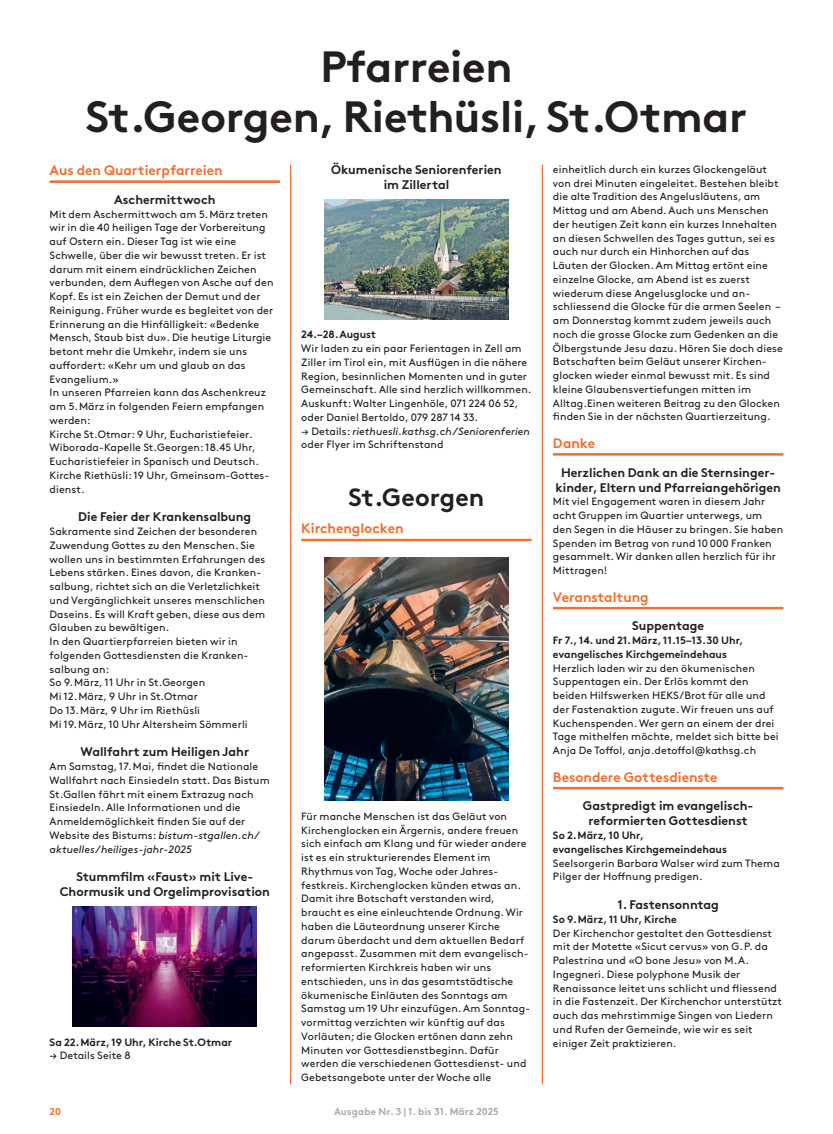
<style>
.page{position:relative;width:833px;height:1134px;background:#fff}
.page>*{position:absolute;margin:0;border:0;box-sizing:border-box;transform-origin:0 0}
.t1{font:700 43.75px/50px "Brown Pro";letter-spacing:-.005em;color:#231f20;text-align:center}
.t2{font:700 25px "Brown Pro";letter-spacing:.005em;color:#231f20}
.t3{font:700 13.75px "Brown Pro";color:#f36e31}
.t4{font:700 12.5px/15px "Brown Pro";color:#231f20;text-align:center}
.t5{font:10.62px/13.8px "Brown Pro";letter-spacing:.01em;color:#231f20}
.t6{font:700 10.62px/13.8px "Brown Pro";color:#231f20}
.t7{font:italic 10.62px/13.8px "Brown Pro";letter-spacing:.005em;color:#231f20}
.t8{font:700 10px "Brown Pro";letter-spacing:.01em;color:#a8a9ad}
.t9{font:700 10px "Brown Pro";color:#f36e31}
.s1{font-style:italic}
.s2{font-style:normal}
</style>
<div class="page">
<hr style="left:542px;top:165px;width:1px;height:919px;background:#f36e31">
<hr style="left:290px;top:165px;width:1px;height:919px;background:#f36e31">
<hr style="left:301px;top:539px;width:230px;height:2px;background:#f36e31">
<img style="left:324px;top:199px;width:184px;height:120px">
<img style="left:324px;top:557px;width:184px;height:244px">
<hr style="left:553px;top:453px;width:230px;height:3px;background:#f36e31">
<hr style="left:553px;top:607px;width:230px;height:2px;background:#f36e31">
<hr style="left:553px;top:787px;width:230px;height:2px;background:#f36e31">
<hr style="left:50px;top:180px;width:230px;height:3px;background:#f36e31">
<img style="left:73px;top:906px;width:184px;height:120px">
<h1 class="t1" style="left:86px;top:38px;width:662px">Pfarreien<br>St.Georgen, Riethüsli, St.Otmar</h1>
<p class="t3" style="left:50px;top:159px;width:175px">Aus den Quartierpfarreien</p>
<p class="t4" style="left:114px;top:191px;width:103px">Aschermittwoch</p>
<p class="t5" style="left:50px;top:206px;width:225px">Mit dem Aschermittwoch am 5.März treten wir in die 40 heiligen Tage der Vorbereitung auf Ostern ein. Dieser Tag ist wie eine Schwelle, über die wir bewusst treten. Er ist darum mit einem eindrücklichen Zeichen verbunden, dem Auflegen von Asche auf den Kopf. Es ist ein Zeichen der Demut und der Reinigung. Früher wurde es begleitet von der Erinnerung an die Hinfälligkeit: «Bedenke Mensch, Staub bist du». Die heutige Liturgie betont mehr die Umkehr, indem sie uns auffordert: «Kehr um und glaub an das Evangelium.»<br>In unseren Pfarreien kann das Aschenkreuz am 5.März in folgenden Feiern empfangen werden:<br>Kirche St.Otmar: 9 Uhr, Eucharistiefeier.<br>Wiborada-Kapelle St.Georgen: 18.45 Uhr, Eucharistiefeier in Spanisch und Deutsch.<br>Kirche Riethüsli: 19 Uhr, Gmeinsam-Gottes&shy;dienst.</p>
<p class="t4" style="left:78px;top:508px;width:174px">Die Feier der Krankensalbung</p>
<p class="t5" style="left:50px;top:524px;width:217px">Sakramente sind Zeichen der besonderen Zuwendung Gottes zu den Menschen. Sie wollen uns in bestimmten Erfahrungen des Lebens stärken. Eines davon, die Kranken&shy;salbung, richtet sich an die Verletzlichkeit und Vergänglichkeit unseres menschlichen Daseins. Es will Kraft geben, diese aus dem Glauben zu bewältigen.<br>In den Quartierpfarreien bieten wir in folgenden Gottesdiensten die Kranken&shy;salbung an:<br>So 9.März, 11 Uhr in St.Georgen<br>Mi 12.März, 9 Uhr in St.Otmar<br>Do 13.März, 9 Uhr im Riethüsli<br>Mi 19.März, 10 Uhr Altersheim Sömmerli</p>
<p class="t4" style="left:80px;top:743px;width:170px">Wallfahrt zum Heiligen Jahr</p>
<p class="t5" style="left:50px;top:759px;width:222px">Am Samstag, 17.Mai, findet die Nationale Wallfahrt nach Einsiedeln statt. Das Bistum St.Gallen fährt mit einem Extrazug nach Einsiedeln. Alle Informationen und die Anmeldemöglichkeit finden Sie auf der Website des Bistums: <span class="s1">bistum-stgallen.ch/ aktuelles/heiliges-jahr-2025</span></p>
<p class="t4" style="left:60px;top:868px;width:212px">Stummfilm «Faust» mit Live-<br>Chormusik und Orgelimprovisation</p>
<p class="t6" style="left:50px;top:1034px;width:184px">Sa 22.März, 19 Uhr, Kirche St.Otmar</p>
<p class="t5" style="left:50px;top:1048px;width:83px">→ Details Seite 8</p>
<p class="t4" style="left:331px;top:161px;width:172px">Ökumenische Seniorenferien im Zillertal</p>
<p class="t6" style="left:301px;top:327px;width:76px">24.–28.August</p>
<p class="t5" style="left:301px;top:341px;width:232px">Wir laden zu ein paar Ferientagen in Zell am Ziller im Tirol ein, mit Ausflügen in die nähere Region, besinnlichen Momenten und in guter Gemeinschaft. Alle sind herzlich willkommen.<br>Auskunft: Walter Lingenhöle, 071 224 06 52, oder Daniel Bertoldo, 079 287 14 33.</p>
<p class="t7" style="left:301px;top:423px;width:230px"><span class="s2">→ Details:</span> riethuesli.kathsg.ch/Seniorenferien <span class="s2">oder Flyer im Schriftenstand</span></p>
<h2 class="t2" style="left:348px;top:477px;width:137px">St.Georgen</h2>
<p class="t3" style="left:301px;top:517px;width:104px">Kirchenglocken</p>
<p class="t5" style="left:301px;top:808px;width:230px">Für manche Menschen ist das Geläut von Kirchenglocken ein Ärgernis, andere freuen sich einfach am Klang und für wieder andere ist es ein strukturierendes Element im Rhythmus von Tag, Woche oder Jahres&shy;festkreis. Kirchenglocken künden etwas an.<br>Damit ihre Botschaft verstanden wird, braucht es eine einleuchtende Ordnung. Wir haben die Läuteordnung unserer Kirche darum überdacht und dem aktuellen Bedarf angepasst. Zusammen mit dem evangelisch&shy;reformierten Kirchkreis haben wir uns entschieden, uns in das gesamtstädtische ökumenische Einläuten des Sonntags am Samstag um 19 Uhr einzufügen. Am Sonntag&shy;vormittag verzichten wir künftig auf das Vorläuten; die Glocken ertönen dann zehn Minuten vor Gottesdienstbeginn. Dafür werden die verschiedenen Gottesdienst- und Gebetsangebote unter der Woche alle</p>
<p class="t9" style="left:50px;top:1103px;width:13px">20</p>
<p class="t8" style="left:334px;top:1103px;width:166px">Ausgabe Nr. 3 | 1. bis 31. März 2025</p>
<p class="t5" style="left:553px;top:161px;width:231px">einheitlich durch ein kurzes Glockengeläut von drei Minuten eingeleitet. Bestehen bleibt die alte Tradition des Angelusläutens, am Mittag und am Abend. Auch uns Menschen der heutigen Zeit kann ein kurzes Innehalten an diesen Schwellen des Tages guttun, sei es auch nur durch ein Hinhorchen auf das Läuten der Glocken. Am Mittag ertönt eine einzelne Glocke, am Abend ist es zuerst wiederum diese Angelusglocke und an&shy;schliessend die Glocke für die armen Seelen – am Donnerstag kommt zudem jeweils auch noch die grosse Glocke zum Gedenken an die Ölbergstunde Jesu dazu. Hören Sie doch diese Botschaften beim Geläut unserer Kirchen&shy;glocken wieder einmal bewusst mit. Es sind kleine Glaubensvertiefungen mitten im Alltag.Einen weiteren Beitrag zu den Glocken finden Sie in der nächsten Quartierzeitung.</p>
<p class="t3" style="left:553px;top:432px;width:44px">Danke</p>
<p class="t4" style="left:555px;top:463px;width:227px">Herzlichen Dank an die Sternsinger&shy;kinder, Eltern und Pfarreiangehörigen</p>
<p class="t5" style="left:553px;top:494px;width:232px">Mit viel Engagement waren in diesem Jahr acht Gruppen im Quartier unterwegs, um den Segen in die Häuser zu bringen. Sie haben Spenden im Betrag von rund 10000 Franken gesammelt. Wir danken allen herzlich für ihr Mittragen!</p>
<p class="t3" style="left:553px;top:586px;width:97px">Veranstaltung</p>
<p class="t4" style="left:632px;top:617px;width:73px">Suppentage</p>
<p class="t6" style="left:553px;top:632px;width:192px">Fr 7., 14. und 21.März, 11.15–13.30 Uhr, evangelisches Kirchgemeindehaus</p>
<p class="t5" style="left:553px;top:660px;width:227px">Herzlich laden wir zu den ökumenischen Suppentagen ein. Der Erlös kommt den beiden Hilfswerken HEKS/Brot für alle und der Fastenaktion zugute. Wir freuen uns auf Kuchenspenden. Wer gern an einem der drei Tage mithelfen möchte, meldet sich bitte bei Anja De Toffol, anja.detoffol@kathsg.ch</p>
<p class="t3" style="left:553px;top:766px;width:166px">Besondere Gottesdienste</p>
<p class="t4" style="left:583px;top:797px;width:172px">Gastpredigt im evangelisch&shy;reformierten Gottesdienst</p>
<p class="t6" style="left:553px;top:827px;width:175px">So 2.März, 10 Uhr,<br>evangelisches Kirchgemeindehaus</p>
<p class="t5" style="left:553px;top:855px;width:228px">Seelsorgerin Barbara Walser wird zum Thema<br>Pilger der Hoffnung predigen.</p>
<p class="t4" style="left:617px;top:896px;width:103px">1. Fastensonntag</p>
<p class="t6" style="left:553px;top:911px;width:125px">So 9.März, 11 Uhr, Kirche</p>
<p class="t5" style="left:553px;top:925px;width:230px">Der Kirchenchor gestaltet den Gottesdienst mit der Motette «Sicut cervus» von G.P. da Palestrina und «O bone Jesu» von M.A.<br>Ingegneri. Diese polyphone Musik der Renaissance leitet uns schlicht und fliessend in die Fastenzeit. Der Kirchenchor unterstützt auch das mehrstimmige Singen von Liedern und Rufen der Gemeinde, wie wir es seit einiger Zeit praktizieren.</p>
</div>
